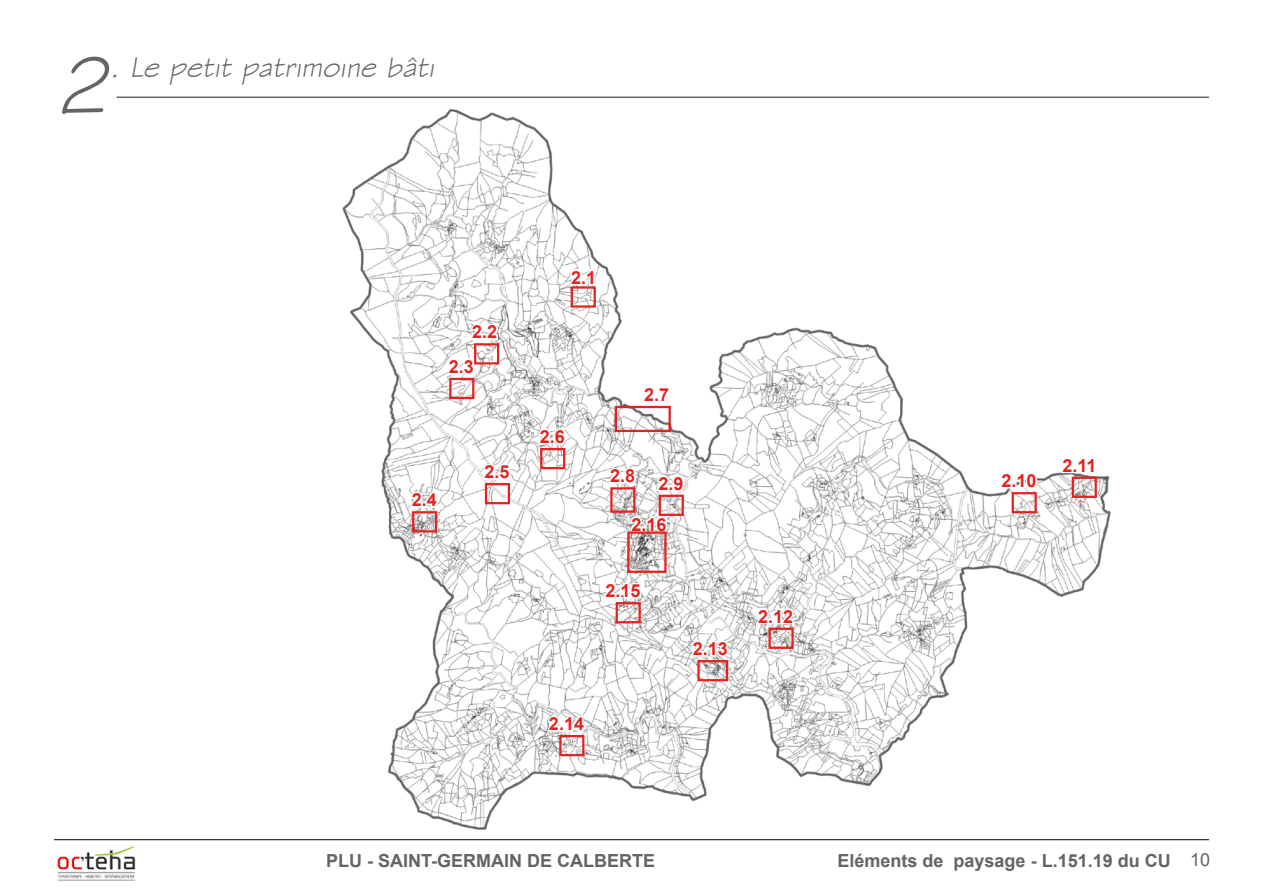
<style>
.page{position:relative;width:1263px;height:893px;background:#fff}
.page>*{position:absolute;margin:0;border:0;box-sizing:border-box;transform-origin:0 0}
.t1{font:italic 84.45px "Stylus BT";color:#646464}
.t2{font:italic 30px "Stylus BT";color:#646464}
.t3{font:700 18px "Arial";color:#646464}
.t4{font:700 18px/34.5px "Arial";color:#e32322}
.s1{font-weight:400}
</style>
<div class="page">
<hr style="left:54px;top:839px;width:1155px;height:1px;background:#373636">
<img style="left:57px;top:846px;width:79px;height:35px">
<img style="left:342px;top:109px;width:769px;height:721px">
<hr style="left:117px;top:97px;width:1092px;height:1px;background:#646464">
<svg style="left:568px;top:267px;width:28px;height:20px"></svg>
<div style="left:474px;top:343px;width:25px;height:21px;border:2px solid #e32322"></div>
<svg style="left:469px;top:321px;width:31px;height:20px"></svg>
<svg style="left:446px;top:356px;width:31px;height:20px"></svg>
<div style="left:449px;top:378px;width:25px;height:21px;border:2px solid #e32322"></div>
<div style="left:571px;top:286px;width:25px;height:22px;border:2px solid #e32322"></div>
<svg style="left:408px;top:487px;width:31px;height:22px"></svg>
<div style="left:412px;top:511px;width:25px;height:21px;border:2px solid #e32322"></div>
<svg style="left:481px;top:461px;width:32px;height:21px"></svg>
<div style="left:485px;top:483px;width:25px;height:21px;border:2px solid #e32322"></div>
<svg style="left:536px;top:426px;width:32px;height:21px"></svg>
<div style="left:540px;top:448px;width:25px;height:21px;border:2px solid #e32322"></div>
<svg style="left:641px;top:384px;width:30px;height:20px"></svg>
<div style="left:615px;top:406px;width:56px;height:26px;border:2px solid #e32322"></div>
<svg style="left:607px;top:465px;width:31px;height:21px"></svg>
<div style="left:610px;top:487px;width:25px;height:26px;border:2px solid #e32322"></div>
<svg style="left:655px;top:473px;width:31px;height:20px"></svg>
<div style="left:659px;top:495px;width:25px;height:21px;border:2px solid #e32322"></div>
<svg style="left:998px;top:470px;width:41px;height:21px"></svg>
<div style="left:1012px;top:492px;width:25px;height:21px;border:2px solid #e32322"></div>
<svg style="left:1059px;top:455px;width:37px;height:20px"></svg>
<div style="left:1072px;top:477px;width:25px;height:21px;border:2px solid #e32322"></div>
<svg style="left:755px;top:606px;width:41px;height:20px"></svg>
<div style="left:768px;top:628px;width:26px;height:21px;border:2px solid #e32322"></div>
<svg style="left:689px;top:638px;width:42px;height:20px"></svg>
<div style="left:697px;top:660px;width:31px;height:21px;border:2px solid #e32322"></div>
<svg style="left:546px;top:711px;width:41px;height:22px"></svg>
<div style="left:559px;top:735px;width:25px;height:21px;border:2px solid #e32322"></div>
<svg style="left:602px;top:580px;width:42px;height:21px"></svg>
<div style="left:616px;top:602px;width:25px;height:21px;border:2px solid #e32322"></div>
<svg style="left:628px;top:514px;width:42px;height:21px"></svg>
<div style="left:627px;top:531px;width:39px;height:42px;border:2px solid #e32322"></div>
<h1 class="t1" style="left:54px;top:33px;width:75px">2</h1>
<h2 class="t2" style="left:110px;top:49px;width:332px">. Le petit patrimoine bâti</h2>
<p class="t4" style="left:449px;top:315px;width:50px;text-indent:23px">2.2<br>2.3</p>
<p class="t4" style="left:412px;top:483px;width:27px">2.4</p>
<p class="t4" style="left:485px;top:455px;width:27px">2.5</p>
<p class="t4" style="left:571px;top:260px;width:27px">2.1</p>
<p class="t4" style="left:540px;top:420px;width:27px">2.6</p>
<p class="t4" style="left:644px;top:378px;width:27px">2.7</p>
<p class="t4" style="left:610px;top:459px;width:27px">2.8</p>
<p class="t4" style="left:658px;top:467px;width:27px">2.9</p>
<p class="t4" style="left:1001px;top:464px;width:37px">2.10</p>
<p class="t4" style="left:631px;top:508px;width:37px">2.16</p>
<p class="t4" style="left:605px;top:574px;width:37px">2.15</p>
<p class="t4" style="left:693px;top:632px;width:37px">2.13</p>
<p class="t4" style="left:758px;top:600px;width:37px">2.12</p>
<p class="t4" style="left:549px;top:707px;width:37px">2.14</p>
<p class="t4" style="left:1062px;top:449px;width:36px">2.11</p>
<p class="t3" style="left:326px;top:849px;width:331px">PLU - SAiNT-GERMAIN DE CALBERTE</p>
<p class="t3" style="left:837px;top:849px;width:374px">Eléments de paysage - L.151.19 du CU <span class="s1">10</span></p>
</div>
